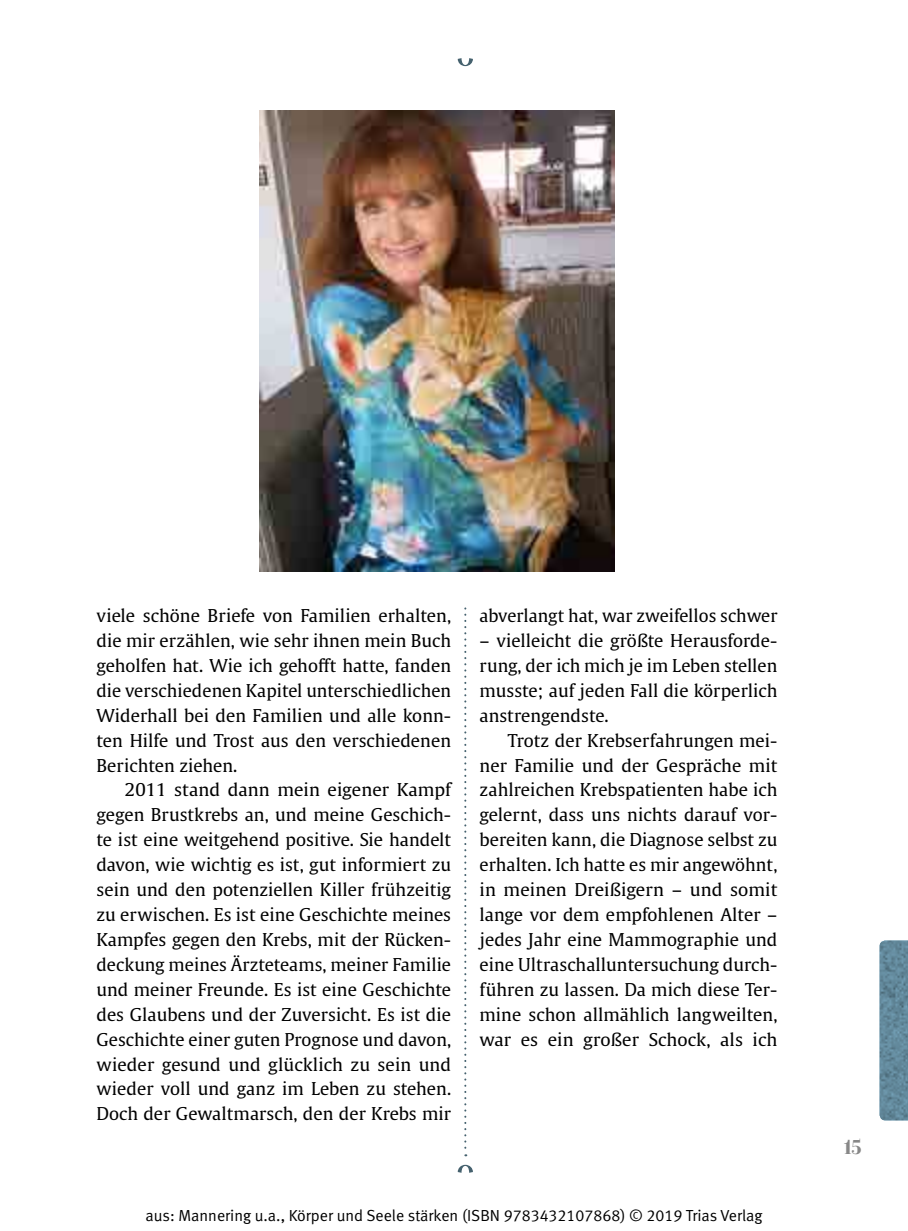
<style>
.page{position:relative;width:908px;height:1231px;background:#fff}
.page>*{position:absolute;margin:0;border:0;box-sizing:border-box;transform-origin:0 0}
.t1{font:700 20px "TT Moons";color:#878787}
.t2{font:17.6px/25px "Thieme Gulliver 2011";letter-spacing:.005em;color:#000;text-align:justify}
.t3{font:16px "Meta Normal LF";color:#000}
</style>
<div class="page">
<svg style="left:464px;top:607px;width:2px;height:549px"></svg>
<svg style="left:457px;top:58px;width:15px;height:8px"></svg>
<svg style="left:457px;top:1164px;width:15px;height:8px"></svg>
<img style="left:259px;top:111px;width:355px;height:461px">
<img style="left:879px;top:940px;width:28px;height:180px">
<p class="t2" style="left:96px;top:602px;width:356px">viele schöne Briefe von Familien erhalten, die mir erzählen, wie sehr ihnen mein Buch geholfen hat. Wie ich gehofft hatte, fanden die verschiedenen Kapitel unterschiedlichen Widerhall bei den Familien und alle konn&shy;ten Hilfe und Trost aus den verschiedenen Berichten ziehen.</p>
<p class="t2" style="left:96px;top:776px;width:356px;text-indent:28px">2011 stand dann mein eigener Kampf gegen Brustkrebs an, und meine Geschich&shy;te ist eine weitgehend positive. Sie handelt davon, wie wichtig es ist, gut informiert zu sein und den potenziellen Killer frühzeitig zu erwischen. Es ist eine Geschichte meines Kampfes gegen den Krebs, mit der Rücken&shy;deckung meines Ärzteteams, meiner Familie und meiner Freunde. Es ist eine Geschichte des Glaubens und der Zuversicht. Es ist die Geschichte einer guten Prognose und davon, wieder gesund und glücklich zu sein und wieder voll und ganz im Leben zu stehen.<br>Doch der Gewaltmarsch, den der Krebs mir</p>
<p class="t2" style="left:479px;top:602px;width:299px">abverlangt hat, war zweifellos schwer</p>
<p class="t2" style="left:479px;top:627px;width:299px">– vielleicht die größte Herausforde&shy;rung, der ich mich je im Leben stellen musste; auf jeden Fall die körperlich anstrengendste.</p>
<p class="t2" style="left:479px;top:726px;width:299px;text-indent:28px">Trotz der Krebserfahrungen mei&shy;ner Familie und der Gespräche mit zahlreichen Krebspatienten habe ich gelernt, dass uns nichts darauf vor&shy;bereiten kann, die Diagnose selbst zu erhalten. Ich hatte es mir angewöhnt, in meinen Dreißigern – und somit lange vor dem empfohlenen Alter – jedes Jahr eine Mammographie und eine Ultraschalluntersuchung durch&shy;führen zu lassen. Da mich diese Ter&shy;mine schon allmählich langweilten, war es ein großer Schock, als ich</p>
<p class="t3" style="left:145px;top:1205px;width:618px">aus: Mannering u.a., Körper und Seele stärken (ISBN 9783432107868) © 2019 Trias Verlag</p>
<p class="t1" style="left:843px;top:1135px;width:19px">15</p>
</div>
